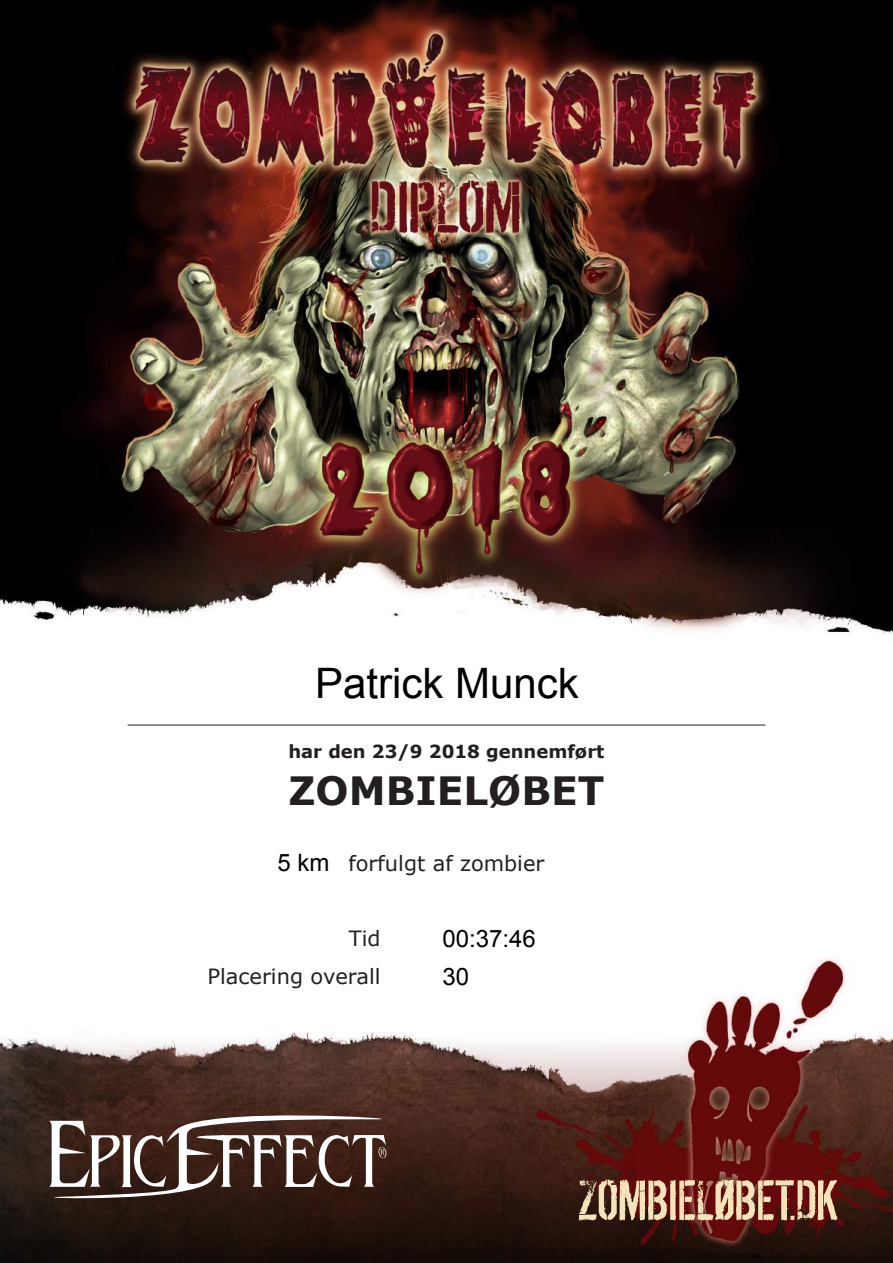
<style>
.page{position:relative;width:893px;height:1263px;background:#fff}
.page>*{position:absolute;margin:0;border:0;box-sizing:border-box;transform-origin:0 0}
.t1{font:62.1px "Dirty Ego";color:#f4e3bb}
.t2{font:42px "Arial";color:#000}
.t3{font:700 39px "Verdana";color:#231f20}
.t4{font:24px "Arial";color:#000}
.t5{font:21px/37.2px "Verdana";color:#231f20;text-align:right}
.t6{font:700 18px "Verdana";color:#231f20}
.s1{font-family:"Arial";font-size:24px;color:#000}
</style>
<div class="page">
<img style="left:0;top:0;width:893px;height:1263px">
<svg style="left:49px;top:1115px;width:337px;height:83px"></svg>
<hr style="left:128px;top:725px;width:637px;height:1px;background:#231f20">
<h2 class="t2" style="left:315px;top:660px;width:265px">Patrick Munck</h2>
<p class="t6" style="left:288px;top:739px;width:318px">har den 23/9 2018 gennemført</p>
<h3 class="t3" style="left:289px;top:763px;width:317px">ZOMBIELØBET</h3>
<p class="t5" style="left:278px;top:844px;width:268px"><span class="s1">5 km</span> forfulgt af zombier</p>
<p class="t5" style="left:208px;top:920px;width:175px">Tid<br>Placering overall</p>
<p class="t4" style="left:442px;top:926px;width:95px">00:37:46</p>
<p class="t4" style="left:442px;top:963px;width:28px">30</p>
<h1 class="t1" style="left:578px;top:1168px;width:261px">ZOMBIELØBET.DK</h1>
</div>
